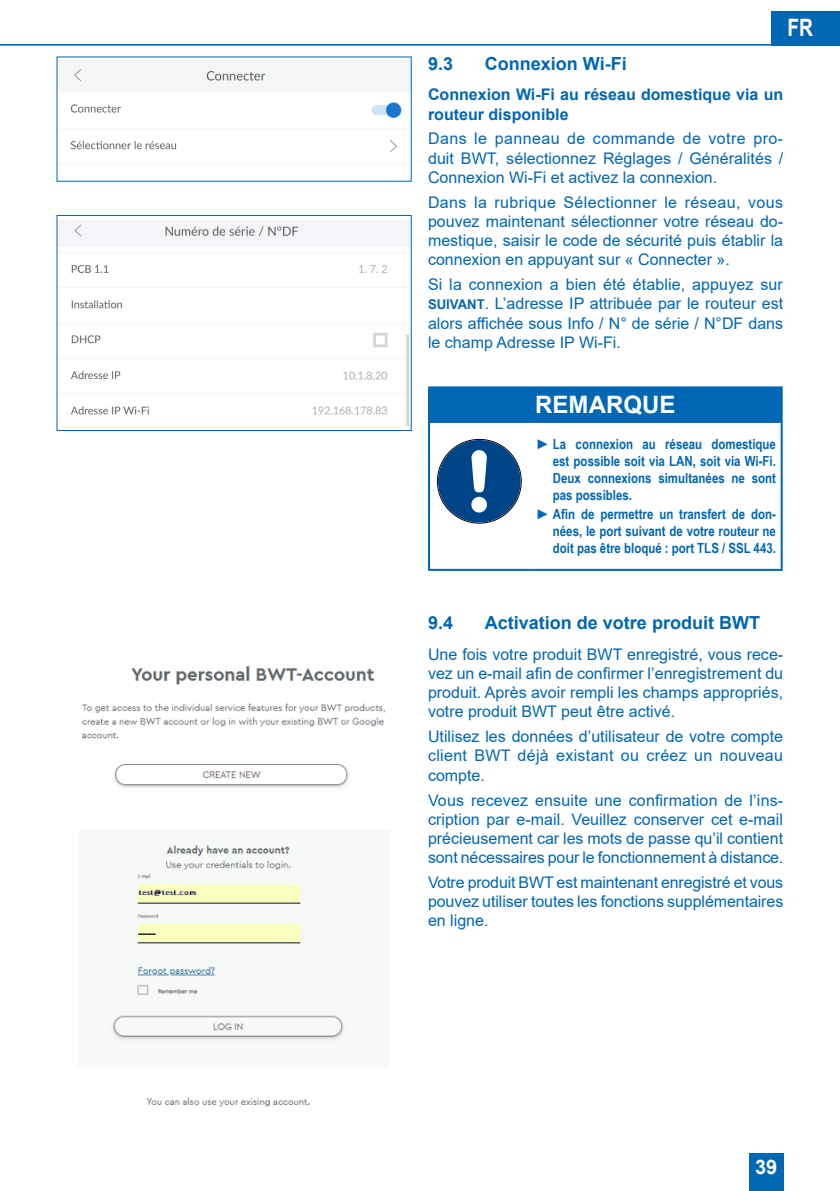
<style>
.page{position:relative;width:840px;height:1191px;background:#fff}
.page>*{position:absolute;margin:0;border:0;box-sizing:border-box;transform-origin:0 0}
._50_SAFETY_HEAD_WEIS{font:700 24px "Arial";color:#fff}
._50_SAFETY_HEAD_WEIS-2{font:700 24px "Arial";color:#fff;scale:.8 1}
.t1{font:700 20px "Arial";color:#fff}
.t2{font:700 18px "Arial";color:#0166b3}
.FLIESSTEXT_HKS44{font:16px/19.2px "Arial";color:#0166b3;text-align:justify}
.FLIESSTEXT_HKS44_BOL{font:700 16px/19.2px "Arial";color:#0166b3}
.t3{font:700 14px/16.8px "Arial Narrow";color:#0166b3;text-align:justify}
.s1{font-family:"Arial Narrow";font-weight:700;font-size:13.4px}
.s2{font-family:"Arial";font-weight:400}
</style>
<div class="page">
<hr style="left:0;top:44px;width:839px;height:2px;background:#0166b3">
<div style="left:748px;top:1153px;width:34px;height:38px;background:#0166b3"></div>
<div style="left:771px;top:11px;width:68px;height:34px;background:#0166b3"></div>
<img style="left:59px;top:61px;width:350px;height:104px">
<img style="left:59px;top:221px;width:350px;height:204px">
<div style="left:57px;top:215px;width:354px;height:216px;border:1px solid #0166b3"></div>
<div style="left:429px;top:387px;width:352px;height:35px;background:#0166b3"></div>
<hr style="left:428px;top:386px;width:102px;height:2px;background:#0166b3">
<hr style="left:428px;top:388px;width:2px;height:33px;background:#0166b3">
<hr style="left:530px;top:386px;width:252px;height:2px;background:#0166b3">
<hr style="left:780px;top:388px;width:2px;height:33px;background:#0166b3">
<hr style="left:428px;top:421px;width:102px;height:2px;background:#0166b3">
<hr style="left:428px;top:423px;width:2px;height:146px;background:#0166b3">
<hr style="left:530px;top:421px;width:252px;height:2px;background:#0166b3">
<hr style="left:780px;top:423px;width:2px;height:146px;background:#0166b3">
<hr style="left:428px;top:569px;width:102px;height:2px;background:#0166b3">
<hr style="left:530px;top:569px;width:252px;height:2px;background:#0166b3">
<svg style="left:437px;top:439px;width:84px;height:84px"></svg>
<div style="left:438px;top:440px;width:82px;height:82px;background:#048;border-radius:50%"></div>
<svg style="left:471px;top:450px;width:15px;height:62px"></svg>
<img style="left:81px;top:665px;width:305px;height:442px">
<h1 class="_50_SAFETY_HEAD_WEIS-2" style="left:787px;top:11px;width:33px">FR</h1>
<p class="t2" style="left:428px;top:51px;width:27px">9.3</p>
<p class="t2" style="left:484px;top:51px;width:143px">Connexion Wi-Fi</p>
<p class="FLIESSTEXT_HKS44_BOL" style="left:428px;top:85px;width:356px">Connexion Wi-Fi au réseau domestique via un routeur disponible</p>
<p class="FLIESSTEXT_HKS44" style="left:428px;top:129px;width:356px">Dans le panneau de commande de votre pro&shy;duit BWT, sélectionnez Réglages / Généralités / Connexion Wi-Fi et activez la connexion.</p>
<p class="FLIESSTEXT_HKS44" style="left:428px;top:192px;width:356px">Dans la rubrique Sélectionner le réseau, vous pouvez maintenant sélectionner votre réseau do&shy;mestique, saisir le code de sécurité puis établir la connexion en appuyant sur « Connecter ».</p>
<p class="FLIESSTEXT_HKS44" style="left:428px;top:275px;width:356px">Si la connexion a bien été établie, appuyez sur <span class="s1">SUIVANT</span>. L’adresse IP attribuée par le routeur est alors affichée sous Info / N° de série / N°DF dans le champ Adresse IP Wi-Fi.</p>
<p class="_50_SAFETY_HEAD_WEIS" style="left:535px;top:387px;width:141px">REMARQUE</p>
<p class="t3" style="left:552px;top:435px;width:224px;text-indent:-17px"><span class="s2">►</span> La connexion au réseau domestique est possible soit via LAN, soit via Wi-Fi.<br>Deux connexions simultanées ne sont pas possibles.</p>
<p class="t3" style="left:552px;top:505px;width:224px;text-indent:-17px"><span class="s2">►</span> Afin de permettre un transfert de don&shy;nées, le port suivant de votre routeur ne doit pas être bloqué : port TLS / SSL 443.</p>
<p class="t2" style="left:428px;top:610px;width:27px">9.4</p>
<p class="t2" style="left:484px;top:610px;width:277px">Activation de votre produit BWT</p>
<p class="FLIESSTEXT_HKS44" style="left:428px;top:644px;width:356px">Une fois votre produit BWT enregistré, vous rece&shy;vez un e-mail afin de confirmer l’enregistrement du produit. Après avoir rempli les champs appropriés, votre produit BWT peut être activé.</p>
<p class="FLIESSTEXT_HKS44" style="left:428px;top:727px;width:356px">Utilisez les données d’utilisateur de votre compte client BWT déjà existant ou créez un nouveau compte.</p>
<p class="FLIESSTEXT_HKS44" style="left:428px;top:790px;width:357px">Vous recevez ensuite une confirmation de l’ins&shy;cription par e-mail. Veuillez conserver cet e-mail précieusement car les mots de passe qu’il contient sont nécessaires pour le fonctionnement à distance.</p>
<p class="FLIESSTEXT_HKS44" style="left:428px;top:872px;width:356px">Votre produit BWT est maintenant enregistré et vous pouvez utiliser toutes les fonctions supplémentaires en ligne.</p>
<p class="t1" style="left:754px;top:1152px;width:24px">39</p>
</div>
